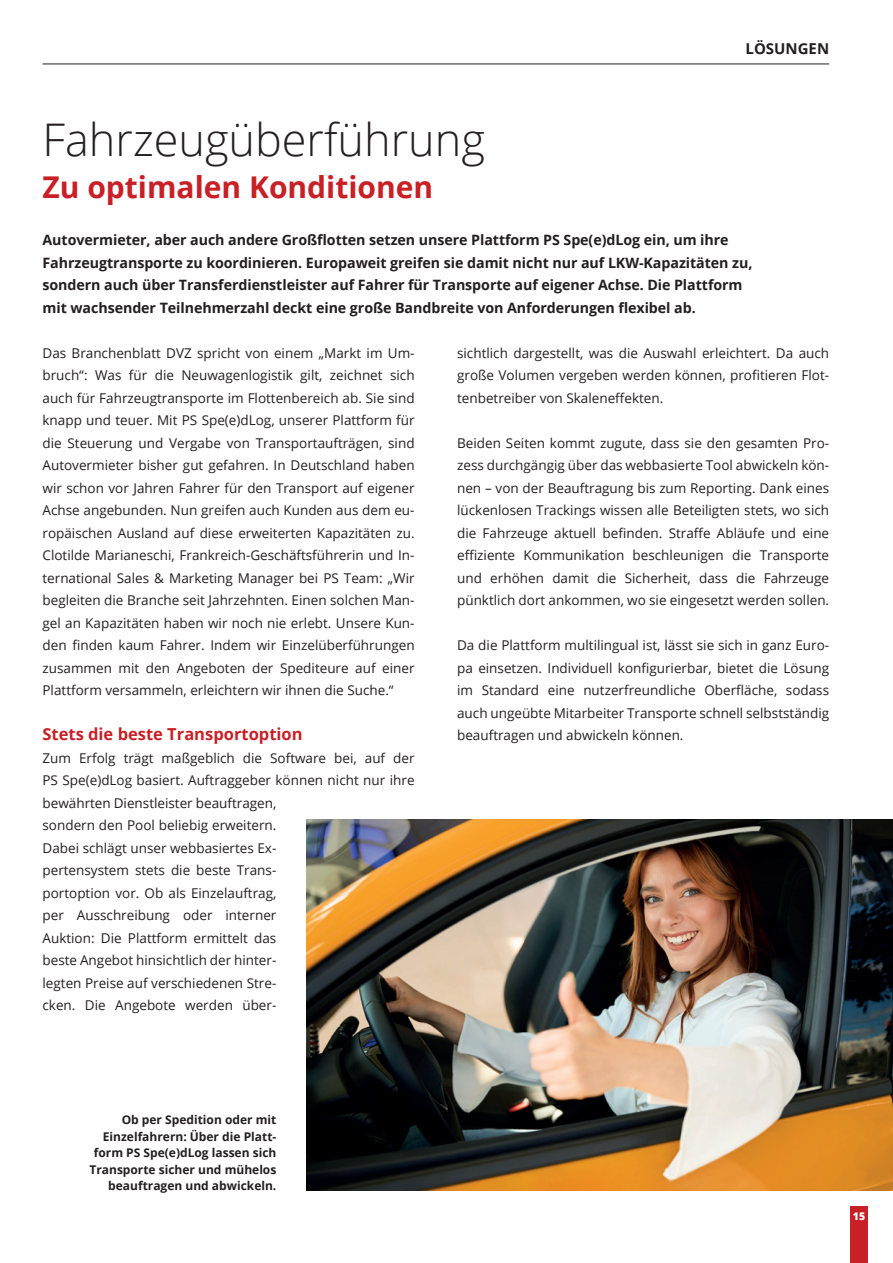
<style>
.page{position:relative;width:893px;height:1263px;background:#fff}
.page>*{position:absolute;margin:0;border:0;box-sizing:border-box;transform-origin:0 0}
.Headline_1{font:300 45px "Open Sans";color:#231f20}
.Headline_2{font:700 30px "Open Sans";color:#c82026}
.Zwischenueberschrift{font:700 16.5px "Open Sans";color:#c82026}
.t1{font:700 15px "Open Sans";color:#231f20}
.Anreisser{font:700 14.25px/22.5px "Open Sans";letter-spacing:-.005em;color:#231f20}
.Fliesstext{font:13.5px/22.5px "Open Sans";color:#231f20;text-align:justify}
.Bildunterzeile{font:700 12px/16.5px "Open Sans";color:#231f20;text-align:right}
.t2{font:800 10.5px "Open Sans";color:#fff}
</style>
<div class="page">
<div style="left:850px;top:1206px;width:17px;height:57px;background:#c82026"></div>
<hr style="left:43px;top:64px;width:786px;height:1px;background:#231f20">
<img style="left:306px;top:820px;width:587px;height:370px">
<p class="Headline_1" style="left:43px;top:109px;width:444px">Fahrzeugüberführung</p>
<p class="Headline_2" style="left:43px;top:165px;width:392px">Zu optimalen Konditionen</p>
<p class="t1" style="left:745px;top:38px;width:85px">LÖSUNGEN</p>
<p class="Anreisser" style="left:43px;top:228px;width:711px">Autovermieter, aber auch andere Großflotten setzen unsere Plattform PS Spe(e)dLog ein, um ihre Fahrzeugtransporte zu koordinieren. Europaweit greifen sie damit nicht nur auf LKW-Kapazitäten zu, sondern auch über Transferdienstleister auf Fahrer für Transporte auf eigener Achse. Die Plattform mit wachsender Teilnehmerzahl deckt eine große Bandbreite von Anforderungen flexibel ab.</p>
<p class="Fliesstext" style="left:43px;top:341px;width:374px">Das Branchenblatt DVZ spricht von einem „Markt im Um&shy;bruch“: Was für die Neuwagenlogistik gilt, zeichnet sich auch für Fahrzeugtransporte im Flottenbereich ab. Sie sind knapp und teuer. Mit PS Spe(e)dLog, unserer Plattform für die Steuerung und Vergabe von Transportaufträgen, sind Autovermieter bisher gut gefahren. In Deutschland haben wir schon vor Jahren Fahrer für den Transport auf eigener Achse angebunden. Nun greifen auch Kunden aus dem eu&shy;ropäischen Ausland auf diese erweiterten Kapazitäten zu.<br>Clotilde Marianeschi, Frankreich-Geschäftsführerin und In&shy;ternational Sales &amp; Marketing Manager bei PS Team: „Wir begleiten die Branche seit Jahrzehnten. Einen solchen Man&shy;gel an Kapazitäten haben wir noch nie erlebt. Unsere Kun&shy;den finden kaum Fahrer. Indem wir Einzelüberführungen zusammen mit den Angeboten der Spediteure auf einer Plattform versammeln, erleichtern wir ihnen die Suche.“</p>
<p class="Zwischenueberschrift" style="left:43px;top:722px;width:262px">Stets die beste Transportoption</p>
<p class="Fliesstext" style="left:43px;top:746px;width:374px;text-align:left">Zum Erfolg trägt maßgeblich die Software bei, auf der PS Spe(e)dLog basiert. Auftraggeber können nicht nur ihre bewährten Dienstleister beauftragen,<br>sondern den Pool beliebig erweitern.<br>Dabei schlägt unser webbasiertes Ex-<br>pertensystem stets die beste Trans-<br>portoption vor. Ob als Einzelauftrag,<br>per Ausschreibung oder interner<br>Auktion: Die Plattform ermittelt das<br>beste Angebot hinsichtlich der hinter-<br>legten Preise auf verschiedenen Stre-<br>cken. Die Angebote werden über-</p>
<p class="Fliesstext" style="left:457px;top:341px;width:374px">sichtlich dargestellt, was die Auswahl erleichtert. Da auch große Volumen vergeben werden können, profitieren Flot&shy;tenbetreiber von Skaleneffekten.</p>
<p class="Fliesstext" style="left:457px;top:431px;width:374px">Beiden Seiten kommt zugute, dass sie den gesamten Pro&shy;zess durchgängig über das webbasierte Tool abwickeln kön&shy;nen – von der Beauftragung bis zum Reporting. Dank eines lückenlosen Trackings wissen alle Beteiligten stets, wo sich die Fahrzeuge aktuell befinden. Straffe Abläufe und eine effiziente Kommunikation beschleunigen die Transporte und erhöhen damit die Sicherheit, dass die Fahrzeuge pünktlich dort ankommen, wo sie eingesetzt werden sollen.</p>
<p class="Fliesstext" style="left:457px;top:634px;width:374px">Da die Plattform multilingual ist, lässt sie sich in ganz Euro&shy;pa einsetzen. Individuell konfigurierbar, bietet die Lösung im Standard eine nutzerfreundliche Oberfläche, sodass auch ungeübte Mitarbeiter Transporte schnell selbstständig beauftragen und abwickeln können.</p>
<p class="Bildunterzeile" style="left:89px;top:1111px;width:188px">Ob per Spedition oder mit<br>Einzelfahrern: Über die Platt&shy;form PS Spe(e)dLog lassen sich<br>Transporte sicher und mühelos beauftragen und abwickeln.</p>
<p class="t2" style="left:853px;top:1208px;width:14px">15</p>
</div>
